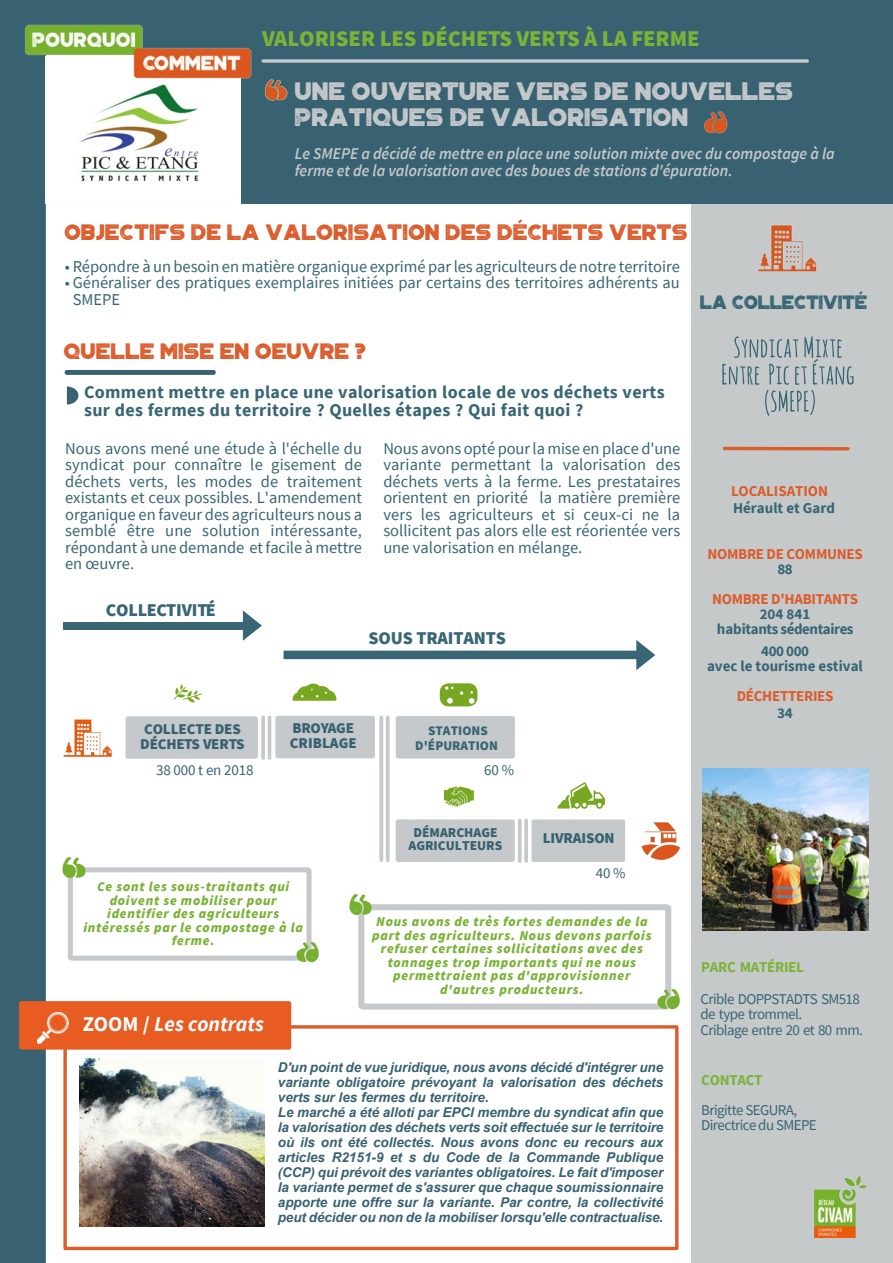
<style>
.page{position:relative;width:893px;height:1263px;background:#fff}
.page>*{position:absolute;margin:0;border:0;box-sizing:border-box;transform-origin:0 0}
.t1{font:25.5px/25.5px "Portico Rough";color:#c6c9cb}
.t2{font:22.5px "Portico Rough";color:#dc5c2c}
.t3{font:900 22.5px "Source Sans Pro";color:#7bb237}
.t4{font:italic 21px "Source Sans Pro Bold";color:#fefefe}
.t5{font:19.5px "Portico Rough";letter-spacing:-.015em;color:#386675}
.t6{font:900 18px "Source Sans Pro";letter-spacing:-.01em;color:#386675}
.t7{font:700 17.85px/18px "Source Sans Pro";letter-spacing:.02em;color:#386675}
.t8{font:16.5px/16.5px "Source Sans Pro";color:#376574;text-align:justify}
.t9{font:italic 16.5px/16.5px "Source Sans Pro Semibold";color:#c6c9cb;scale:.96 1}
.t10{font:15px/15px "Source Sans Pro";letter-spacing:-.04em;color:#386675}
.t11{font:900 15px/15px "Source Sans Pro";letter-spacing:-.01em;color:#386271}
.t12{font:700 15px "Source Sans Pro";letter-spacing:-.02em;color:#dc5c2c}
.t13{font:700 15px/15px "Source Sans Pro";color:#386675;text-align:center}
.t14{font:700 15px/15px "Source Sans Pro";letter-spacing:-.03em;color:#386675;text-align:center}
.t15{font:700 15px "Source Sans Pro";letter-spacing:-.02em;color:#7bb338}
.t16{font:15px "Source Sans Pro";letter-spacing:-.01em;color:#386271}
.t17{font:700 15px "Source Sans Pro";color:#dc5c2c}
.t18{font:italic 700 13.5px/15px "Arial";color:#386271}
.t19{font:italic 13.5px/13.5px "Source Sans Pro Black";letter-spacing:.055em;color:#7bb338;text-align:center}
.t20{font:900 13.5px/13.5px "Source Sans Pro";color:#386271;text-align:center}
.t21{font:900 13.2px/15px "Source Sans Pro";color:#386675;text-align:center}
.s1{font-family:"Source Sans Pro";font-weight:700;font-style:normal}
</style>
<div class="page">
<div style="left:63px;top:1025px;width:615px;height:225px;border:3px solid #dc5c2c"></div>
<div style="left:691px;top:0;width:202px;height:1263px;background:#c6c9ca"></div>
<div style="left:0;top:0;width:893px;height:204px;background:#386271"></div>
<div style="left:0;top:0;width:45px;height:1263px;background:#386271"></div>
<svg style="left:263px;top:59px;width:544px;height:4px;background:#b0b9bc"></svg>
<img style="left:264px;top:79px;width:24px;height:22px">
<img style="left:704px;top:111px;width:24px;height:23px">
<img style="left:63px;top:719px;width:49px;height:39px">
<div style="left:65px;top:370px;width:151px;height:5px;border:2px solid #386271;border-radius:2px"></div>
<svg style="left:67px;top:386px;width:11px;height:18px"></svg>
<svg style="left:358px;top:904px;width:314px;height:106px"></svg>
<img style="left:656px;top:987px;width:24px;height:23px">
<img style="left:349px;top:893px;width:25px;height:25px">
<div style="left:19px;top:1001px;width:272px;height:48px;background:#e85b21;border-radius:2px"></div>
<img style="left:37px;top:1012px;width:32px;height:32px">
<hr style="left:724px;top:447px;width:124px;height:3px;background:#dc5c2c">
<svg style="left:722px;top:336px;width:132px;height:80px"></svg>
<img style="left:815px;top:1176px;width:52px;height:61px">
<img style="left:46px;top:87px;width:194px;height:117px">
<div style="left:126px;top:716px;width:132px;height:43px;background:#c6c9cb"></div>
<div style="left:261px;top:715px;width:4px;height:44px;border:2px solid #c6c9ca"></div>
<div style="left:268px;top:715px;width:3px;height:44px;border:2px solid #c6c9ca"></div>
<div style="left:275px;top:716px;width:100px;height:42px;background:#c6c9cb;border-radius:2px"></div>
<svg style="left:174px;top:684px;width:28px;height:19px"></svg>
<svg style="left:292px;top:683px;width:44px;height:18px"></svg>
<div style="left:440px;top:683px;width:37px;height:23px;background:#78a821;border-radius:9px"></div>
<svg style="left:460px;top:691px;width:3px;height:4px"></svg>
<svg style="left:445px;top:686px;width:8px;height:4px"></svg>
<svg style="left:447px;top:698px;width:6px;height:6px"></svg>
<svg style="left:469px;top:691px;width:5px;height:13px"></svg>
<img style="left:641px;top:823px;width:38px;height:36px">
<div style="left:518px;top:819px;width:4px;height:44px;border:2px solid #c6c9ca"></div>
<div style="left:524px;top:819px;width:4px;height:44px;border:2px solid #c6c9ca"></div>
<div style="left:531px;top:819px;width:94px;height:43px;background:#c6c9cb;border-radius:2px"></div>
<svg style="left:557px;top:782px;width:48px;height:27px"></svg>
<svg style="left:379px;top:715px;width:136px;height:147px"></svg>
<div style="left:63px;top:622px;width:183px;height:8px;background:#386675"></div>
<svg style="left:243px;top:610px;width:19px;height:31px"></svg>
<div style="left:284px;top:652px;width:357px;height:6px;background:#386675"></div>
<div style="left:284px;top:651px;width:358px;height:8px;border:1px solid #386675"></div>
<svg style="left:636px;top:640px;width:19px;height:30px"></svg>
<img style="left:25px;top:24px;width:227px;height:63px">
<svg style="left:67px;top:867px;width:245px;height:94px"></svg>
<img style="left:295px;top:940px;width:24px;height:23px">
<img style="left:62px;top:856px;width:25px;height:25px">
<img style="left:79px;top:1058px;width:185px;height:168px">
<img style="left:702px;top:768px;width:166px;height:162px">
<img style="left:758px;top:225px;width:59px;height:47px">
<h2 class="t3" style="left:262px;top:29px;width:439px">VALORISER LES DÉCHETS VERTS À LA FERME</h2>
<h1 class="t1" style="left:295px;top:82px;width:500px">UNE OUVERTURE VERS DE NOUVELLES<br>PRATIQUES DE VALORISATION</h1>
<p class="t9" style="left:295px;top:147px;width:564px">Le SMEPE a décidé de mettre en place une solution mixte avec du compostage à la ferme et de la valorisation avec des boues de stations d'épuration.</p>
<h2 class="t2" style="left:64px;top:224px;width:625px">OBJECTIFS DE LA VALORISATION DES DÉCHETS VERTS</h2>
<p class="t8" style="left:65px;top:259px;width:617px">• Répondre à un besoin en matière organique exprimé par les agriculteurs de notre territoire</p>
<p class="t8" style="left:73px;top:276px;width:609px;text-indent:-8px">• Généraliser des pratiques exemplaires initiées par certains des territoires adhérents au<br>SMEPE</p>
<p class="t5" style="left:700px;top:295px;width:169px">LA COLLECTIVITÉ</p>
<h2 class="t2" style="left:63px;top:344px;width:304px">QUELLE MISE EN OEUVRE ?</h2>
<p class="t7" style="left:84px;top:385px;width:582px">Comment mettre en place une valorisation locale de vos déchets verts sur des fermes du territoire ? Quelles étapes ? Qui fait quoi ?</p>
<p class="t8" style="left:65px;top:441px;width:298px">Nous avons mené une étude à l'échelle du syndicat pour connaître le gisement de déchets verts, les modes de traitement existants et ceux possibles. L'amendement organique en faveur des agriculteurs nous a semblé être une solution intéressante, répondant à une demande et facile à mettre en œuvre.</p>
<p class="t8" style="left:383px;top:441px;width:298px">Nous avons opté pour la mise en place d'une variante permettant la valorisation des déchets verts à la ferme. Les prestataires orientent en priorité la matière première vers les agriculteurs et si ceux-ci ne la sollicitent pas alors elle est réorientée vers une valorisation en mélange.</p>
<p class="t6" style="left:106px;top:602px;width:112px">COLLECTIVITÉ</p>
<p class="t6" style="left:369px;top:631px;width:139px">SOUS TRAITANTS</p>
<p class="t11" style="left:140px;top:723px;width:106px">COLLECTE DES<br>DÉCHETS VERTS</p>
<p class="t11" style="left:290px;top:721px;width:68px">BROYAGE<br>CRIBLAGE</p>
<p class="t16" style="left:156px;top:763px;width:99px">38 000 t en 2018</p>
<p class="t21" style="left:415px;top:724px;width:84px">STATIONS<br>D'ÉPURATION</p>
<p class="t16" style="left:484px;top:763px;width:31px">60 %</p>
<p class="t17" style="left:731px;top:485px;width:99px">LOCALISATION</p>
<p class="t13" style="left:733px;top:501px;width:103px">Hérault et Gard</p>
<p class="t12" style="left:707px;top:548px;width:157px">NOMBRE DE COMMUNES</p>
<p class="t13" style="left:777px;top:563px;width:17px">88</p>
<p class="t12" style="left:712px;top:593px;width:148px">NOMBRE D'HABITANTS</p>
<p class="t14" style="left:717px;top:608px;width:138px">204 841<br>habitants sédentaires</p>
<p class="t13" style="left:707px;top:645px;width:157px">400 000<br>avec le tourisme estival</p>
<p class="t12" style="left:737px;top:690px;width:98px">DÉCHETTERIES</p>
<p class="t13" style="left:777px;top:707px;width:17px">34</p>
<p class="t19" style="left:83px;top:881px;width:221px">Ce sont les sous-traitants qui doivent se mobiliser pour identifier des agriculteurs intéressés par le compostage à la ferme.</p>
<p class="t4" style="left:83px;top:1015px;width:183px"><span class="s1">ZOOM /</span> Les contrats</p>
<p class="t20" style="left:409px;top:827px;width:95px">DÉMARCHAGE<br>AGRICULTEURS</p>
<p class="t11" style="left:543px;top:832px;width:74px">LIVRAISON</p>
<p class="t16" style="left:596px;top:866px;width:31px">40 %</p>
<p class="t11" style="left:546px;top:824px;width:68px">BROYAGE<br>CRIBLAGE</p>
<p class="t19" style="left:372px;top:916px;width:281px">Nous avons de très fortes demandes de la part des agriculteurs. Nous devons parfois refuser certaines sollicitations avec des tonnages trop importants qui ne nous permettraient pas d'approvisionner d'autres producteurs.</p>
<p class="t18" style="left:278px;top:1061px;width:387px">D'un point de vue juridique, nous avons décidé d'intégrer une variante obligatoire prévoyant la valorisation des déchets verts sur les fermes du territoire.<br>Le marché a été alloti par EPCI membre du syndicat afin que la valorisation des déchets verts soit effectuée sur le territoire où ils ont été collectés. Nous avons donc eu recours aux articles R2151-9 et s du Code de la Commande Publique (CCP) qui prévoit des variantes obligatoires. Le fait d'imposer la variante permet de s'assurer que chaque soumissionnaire apporte une offre sur la variante. Par contre, la collectivité peut décider ou non de la mobiliser lorsqu'elle contractualise.</p>
<p class="t15" style="left:701px;top:961px;width:104px">PARC MATÉRIEL</p>
<p class="t10" style="left:701px;top:992px;width:161px">Crible DOPPSTADTS SM518 de type trommel.</p>
<p class="t10" style="left:701px;top:1024px;width:164px">Criblage entre 20 et 80 mm.</p>
<p class="t15" style="left:701px;top:1073px;width:63px">CONTACT</p>
<p class="t10" style="left:701px;top:1103px;width:117px">Brigitte SEGURA,<br>Directrice du SMEPE</p>
</div>
